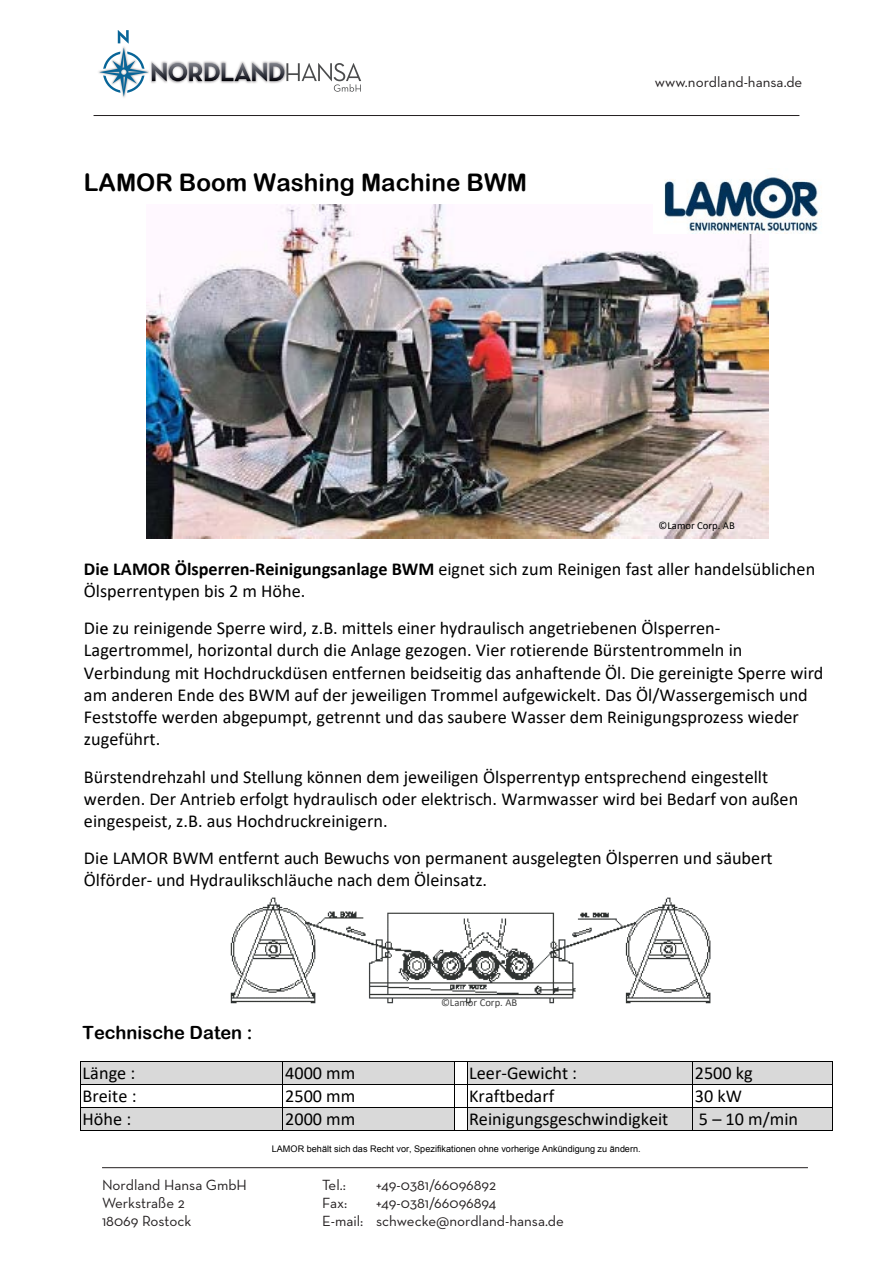
<style>
.page{position:relative;width:893px;height:1263px;background:#fff}
.page>*{position:absolute;margin:0;border:0;box-sizing:border-box;transform-origin:0 0}
.t1{font:24.3px "Arial Rounded MT Bold";color:#000}
.t2{font:18.15px/22.2px "Calibri";color:#000}
.t3{font:18.15px "Arial Rounded MT Bold";letter-spacing:-.005em;color:#000}
.t4{font:15px/18px "Neutraface Text";color:#231f20}
.t5{font:13.65px "Arial";letter-spacing:.005em;color:#4f5150}
.t6{font:10.65px "Calibri";color:#000}
.t7{font:10.65px "Calibri";color:#404040}
.t8{font:9.15px "Arial";letter-spacing:.005em;color:#000}
.s1{font-weight:700}
.s2{font-family:"Arial Rounded MT Bold"}
</style>
<div class="page">
<div style="left:83px;top:1062px;width:198px;height:22px;background:#d9d9d9"></div>
<div style="left:285px;top:1062px;width:167px;height:22px;background:#d9d9d9"></div>
<div style="left:469px;top:1062px;width:221px;height:22px;background:#d9d9d9"></div>
<div style="left:693px;top:1062px;width:139px;height:22px;background:#d9d9d9"></div>
<hr style="left:82px;top:1061px;width:201px;height:1px;background:#000">
<hr style="left:284px;top:1061px;width:170px;height:1px;background:#000">
<hr style="left:468px;top:1061px;width:224px;height:1px;background:#000">
<hr style="left:694px;top:1061px;width:138px;height:1px;background:#000">
<hr style="left:81px;top:1084px;width:202px;height:1px;background:#000">
<hr style="left:283px;top:1084px;width:171px;height:1px;background:#000">
<hr style="left:467px;top:1084px;width:225px;height:1px;background:#000">
<hr style="left:693px;top:1084px;width:139px;height:1px;background:#000">
<div style="left:83px;top:1108px;width:198px;height:22px;background:#d9d9d9"></div>
<div style="left:285px;top:1108px;width:167px;height:22px;background:#d9d9d9"></div>
<div style="left:469px;top:1108px;width:221px;height:22px;background:#d9d9d9"></div>
<div style="left:693px;top:1108px;width:139px;height:22px;background:#d9d9d9"></div>
<hr style="left:81px;top:1107px;width:202px;height:1px;background:#000">
<hr style="left:283px;top:1107px;width:171px;height:1px;background:#000">
<hr style="left:467px;top:1107px;width:225px;height:1px;background:#000">
<hr style="left:693px;top:1107px;width:139px;height:1px;background:#000">
<svg style="left:80px;top:1061px;width:2px;height:70px"></svg>
<hr style="left:81px;top:1130px;width:202px;height:1px;background:#000">
<svg style="left:283px;top:1061px;width:1px;height:69px"></svg>
<hr style="left:283px;top:1130px;width:171px;height:1px;background:#000">
<svg style="left:454px;top:1061px;width:14px;height:70px"></svg>
<hr style="left:467px;top:1130px;width:225px;height:1px;background:#000">
<svg style="left:692px;top:1061px;width:2px;height:70px"></svg>
<hr style="left:693px;top:1130px;width:139px;height:1px;background:#000">
<svg style="left:832px;top:1061px;width:1px;height:70px"></svg>
<img style="left:146px;top:205px;width:622px;height:333px">
<img style="left:230px;top:897px;width:481px;height:107px">
<img style="left:653px;top:176px;width:165px;height:58px">
<svg style="left:99px;top:30px;width:262px;height:67px"></svg>
<hr style="left:94px;top:115px;width:705px;height:1px;background:#231f20">
<hr style="left:102px;top:1167px;width:706px;height:1px;background:#231f20">
<h1 class="t1" style="left:84px;top:168px;width:445px">LAMOR Boom Washing Machine BWM</h1>
<p class="t4" style="left:655px;top:73px;width:149px">www.nordland-hansa.de</p>
<p class="t6" style="left:659px;top:518px;width:78px">©Lamor Corp. AB</p>
<p class="t2" style="left:84px;top:557px;width:733px"><span class="s1">Die LAMOR Ölsperren-Reinigungsanlage BWM</span> eignet sich zum Reinigen fast aller handelsüblichen<br>Ölsperrentypen bis 2 m Höhe.</p>
<p class="t2" style="left:84px;top:617px;width:741px">Die zu reinigende Sperre wird, z.B. mittels einer hydraulisch angetriebenen Ölsperren-Lagertrommel, horizontal durch die Anlage gezogen. Vier rotierende Bürstentrommeln in Verbindung mit Hochdruckdüsen entfernen beidseitig das anhaftende Öl. Die gereinigte Sperre wird am anderen Ende des BWM auf der jeweiligen Trommel aufgewickelt. Das Öl/Wassergemisch und Feststoffe werden abgepumpt, getrennt und das saubere Wasser dem Reinigungsprozess wieder zugeführt.</p>
<p class="t2" style="left:84px;top:765px;width:716px">Bürstendrehzahl und Stellung können dem jeweiligen Ölsperrentyp entsprechend eingestellt werden. Der Antrieb erfolgt hydraulisch oder elektrisch. Warmwasser wird bei Bedarf von außen eingespeist, z.B. aus Hochdruckreinigern.</p>
<p class="t2" style="left:84px;top:846px;width:690px">Die LAMOR BWM entfernt auch Bewuchs von permanent ausgelegten Ölsperren und säubert<br>Ölförder- und Hydraulikschläuche nach dem Öleinsatz.</p>
<p class="t7" style="left:441px;top:995px;width:78px">©Lamor Corp. AB</p>
<p class="t3" style="left:83px;top:1022px;width:171px">Technische Daten :</p>
<p class="t2" style="left:83px;top:1061px;width:54px">Länge :</p>
<p class="t2" style="left:285px;top:1061px;width:72px">4000 mm</p>
<p class="t2" style="left:469px;top:1061px;width:110px">Leer-Gewicht :</p>
<p class="t2" style="left:695px;top:1061px;width:59px">2500 kg</p>
<p class="t2" style="left:83px;top:1084px;width:55px">Breite :</p>
<p class="t2" style="left:285px;top:1084px;width:72px">2500 mm</p>
<p class="t2" style="left:469px;top:1084px;width:87px">Kraftbedarf</p>
<p class="t2" style="left:695px;top:1084px;width:49px">30 kW</p>
<p class="t2" style="left:83px;top:1107px;width:50px">Höhe :</p>
<p class="t2" style="left:285px;top:1107px;width:72px">2000 mm</p>
<p class="t2" style="left:469px;top:1107px;width:201px">Reinigungsgeschwindigkeit</p>
<p class="t2" style="left:699px;top:1107px;width:101px">5 – 10 m/min</p>
<p class="t8" style="left:272px;top:1142px;width:370px">LAMOR behält sich das Recht vor, Spezifikationen ohne vorherige Ankündigung zu ändern.</p>
<p class="t4" style="left:102px;top:1175px;width:147px">Nordland Hansa GmbH<br>Werkstraße 2<br>18069 Rostock</p>
<p class="t4" style="left:322px;top:1175px;width:25px">Tel.:</p>
<p class="t4" style="left:376px;top:1175px;width:122px">+49-0381/66096892</p>
<p class="t4" style="left:322px;top:1193px;width:243px;text-indent:54px">+49-0381/66096894<br>E-mail: schwecke@nordland-hansa.de</p>
<p class="t4" style="left:322px;top:1193px;width:27px">Fax:</p>
<p class="t5" style="left:308px;top:1216px;width:298px"><span class="s2">Tedimex</span> GmbH · Talweg 11 · D-21218 Seevetal</p>
</div>
